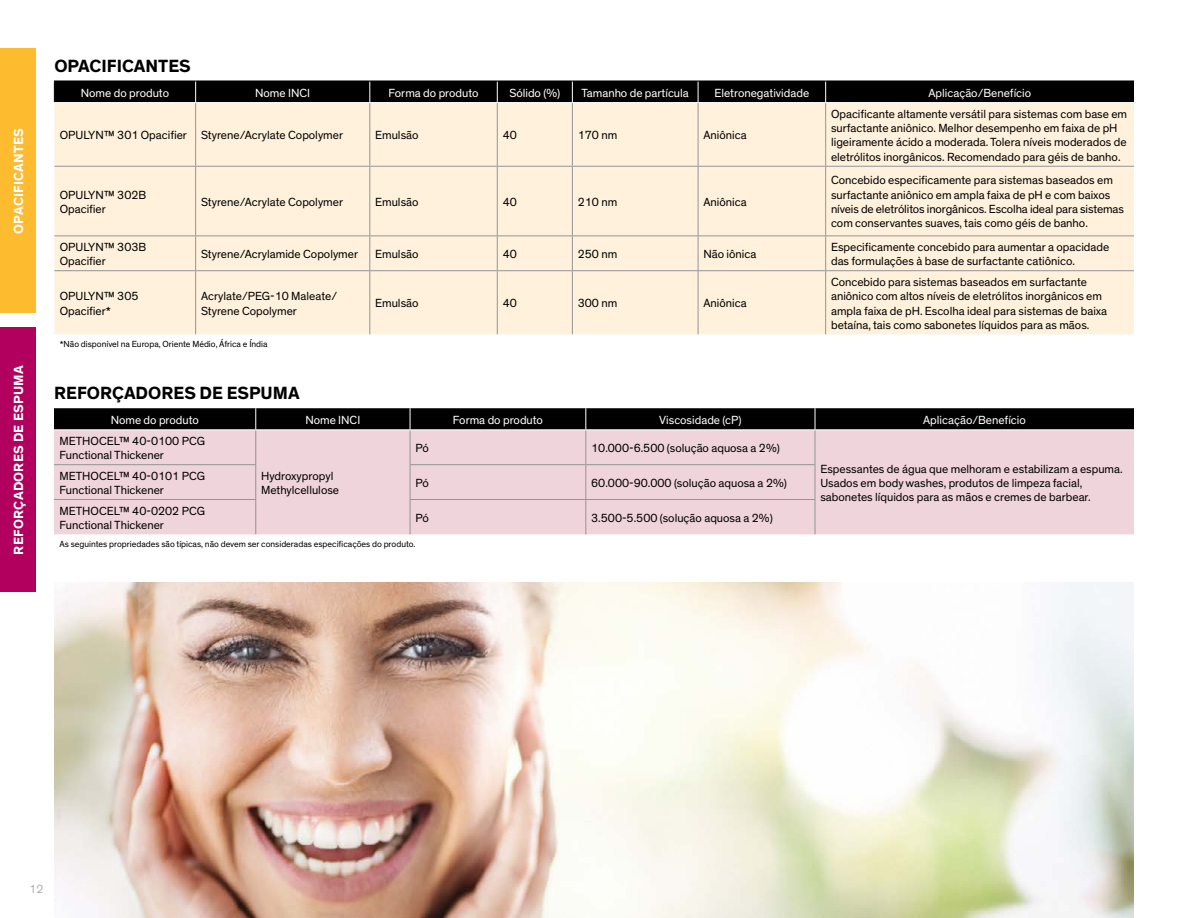
<style>
.page{position:relative;width:1188px;height:918px;background:#fff}
.page>*{position:absolute;margin:0;border:0;box-sizing:border-box;transform-origin:0 0}
.t1{font:700 18px "Dow Corporate";color:#000}
.t2{font:700 13.5px "Dow Corporate";letter-spacing:.02em;color:#fff}
.t3{font:12px/14.4px "Dow Corporate";color:#000}
.t4{font:12px "Dow Corporate";color:#fff}
.t5{font:300 12px "Dow Corporate";color:#939598}
.t6{font:9px "Dow Corporate";color:#000}
</style>
<div class="page">
<img style="left:54px;top:583px;width:1080px;height:335px">
<div style="left:54px;top:103px;width:1080px;height:231px;background:#fff1dc"></div>
<hr style="left:195px;top:103px;width:1px;height:63px;background:#939598">
<hr style="left:369px;top:103px;width:1px;height:63px;background:#939598">
<hr style="left:497px;top:103px;width:1px;height:63px;background:#939598">
<hr style="left:572px;top:103px;width:1px;height:63px;background:#939598">
<hr style="left:698px;top:103px;width:1px;height:63px;background:#939598">
<hr style="left:825px;top:103px;width:1px;height:63px;background:#939598">
<hr style="left:54px;top:166px;width:142px;height:1px;background:#939598">
<hr style="left:196px;top:166px;width:174px;height:1px;background:#939598">
<hr style="left:195px;top:167px;width:1px;height:69px;background:#939598">
<hr style="left:370px;top:166px;width:127px;height:1px;background:#939598">
<hr style="left:369px;top:167px;width:1px;height:69px;background:#939598">
<hr style="left:497px;top:166px;width:75px;height:1px;background:#939598">
<hr style="left:497px;top:167px;width:1px;height:69px;background:#939598">
<hr style="left:572px;top:166px;width:126px;height:1px;background:#939598">
<hr style="left:572px;top:167px;width:1px;height:69px;background:#939598">
<hr style="left:698px;top:166px;width:128px;height:1px;background:#939598">
<hr style="left:698px;top:167px;width:1px;height:69px;background:#939598">
<hr style="left:826px;top:166px;width:308px;height:1px;background:#939598">
<hr style="left:825px;top:167px;width:1px;height:69px;background:#939598">
<hr style="left:54px;top:236px;width:142px;height:1px;background:#939598">
<hr style="left:196px;top:236px;width:174px;height:1px;background:#939598">
<hr style="left:195px;top:236px;width:1px;height:34px;background:#939598">
<hr style="left:370px;top:236px;width:127px;height:1px;background:#939598">
<hr style="left:369px;top:236px;width:1px;height:34px;background:#939598">
<hr style="left:497px;top:236px;width:75px;height:1px;background:#939598">
<hr style="left:497px;top:236px;width:1px;height:34px;background:#939598">
<hr style="left:572px;top:236px;width:126px;height:1px;background:#939598">
<hr style="left:572px;top:236px;width:1px;height:34px;background:#939598">
<hr style="left:698px;top:236px;width:128px;height:1px;background:#939598">
<hr style="left:698px;top:236px;width:1px;height:34px;background:#939598">
<hr style="left:826px;top:236px;width:308px;height:1px;background:#939598">
<hr style="left:825px;top:236px;width:1px;height:34px;background:#939598">
<hr style="left:54px;top:270px;width:142px;height:1px;background:#939598">
<hr style="left:196px;top:270px;width:174px;height:1px;background:#939598">
<hr style="left:195px;top:271px;width:1px;height:63px;background:#939598">
<hr style="left:370px;top:270px;width:127px;height:1px;background:#939598">
<hr style="left:369px;top:271px;width:1px;height:63px;background:#939598">
<hr style="left:497px;top:270px;width:75px;height:1px;background:#939598">
<hr style="left:497px;top:271px;width:1px;height:63px;background:#939598">
<hr style="left:572px;top:270px;width:126px;height:1px;background:#939598">
<hr style="left:572px;top:271px;width:1px;height:63px;background:#939598">
<hr style="left:698px;top:270px;width:128px;height:1px;background:#939598">
<hr style="left:698px;top:271px;width:1px;height:63px;background:#939598">
<hr style="left:826px;top:270px;width:308px;height:1px;background:#939598">
<hr style="left:825px;top:271px;width:1px;height:63px;background:#939598">
<div style="left:54px;top:81px;width:1080px;height:21px;background:#000"></div>
<hr style="left:196px;top:81px;width:174px;height:1px;background:#000">
<hr style="left:370px;top:81px;width:127px;height:1px;background:#000">
<hr style="left:497px;top:81px;width:75px;height:1px;background:#000">
<hr style="left:572px;top:81px;width:126px;height:1px;background:#000">
<hr style="left:698px;top:81px;width:128px;height:1px;background:#000">
<hr style="left:826px;top:81px;width:308px;height:1px;background:#000">
<div style="left:54px;top:430px;width:1080px;height:104px;background:#efd4db"></div>
<div style="left:54px;top:408px;width:1080px;height:21px;background:#000"></div>
<hr style="left:255px;top:430px;width:1px;height:34px;background:#939598">
<hr style="left:410px;top:430px;width:1px;height:34px;background:#939598">
<hr style="left:585px;top:430px;width:1px;height:34px;background:#939598">
<hr style="left:815px;top:430px;width:1px;height:34px;background:#939598">
<hr style="left:54px;top:464px;width:202px;height:1px;background:#939598">
<hr style="left:255px;top:465px;width:1px;height:34px;background:#939598">
<hr style="left:410px;top:464px;width:176px;height:1px;background:#939598">
<hr style="left:410px;top:465px;width:1px;height:34px;background:#939598">
<hr style="left:586px;top:464px;width:229px;height:1px;background:#939598">
<hr style="left:585px;top:465px;width:1px;height:34px;background:#939598">
<hr style="left:815px;top:465px;width:1px;height:34px;background:#939598">
<hr style="left:54px;top:499px;width:202px;height:1px;background:#939598">
<hr style="left:255px;top:500px;width:1px;height:34px;background:#939598">
<hr style="left:410px;top:499px;width:176px;height:1px;background:#939598">
<hr style="left:410px;top:500px;width:1px;height:34px;background:#939598">
<hr style="left:586px;top:499px;width:229px;height:1px;background:#939598">
<hr style="left:585px;top:500px;width:1px;height:34px;background:#939598">
<hr style="left:815px;top:500px;width:1px;height:34px;background:#939598">
<div style="left:0;top:327px;width:35px;height:265px;background:#b1005d"></div>
<div style="left:0;top:48px;width:35px;height:265px;background:#fdbb30"></div>
<p class="t2" style="left:10px;top:234px;width:107px;rotate:-90deg">OPACIFICANTES</p>
<p class="t2" style="left:10px;top:555px;width:191px;rotate:-90deg">REFORÇADORES DE ESPUMA</p>
<h1 class="t1" style="left:54px;top:55px;width:138px">OPACIFICANTES</h1>
<p class="t4" style="left:81px;top:86px;width:90px">Nome do produto</p>
<p class="t4" style="left:255px;top:86px;width:56px">Nome INCI</p>
<p class="t4" style="left:388px;top:86px;width:92px">Forma do produto</p>
<p class="t4" style="left:509px;top:86px;width:52px">Sólido (%)</p>
<p class="t4" style="left:582px;top:86px;width:109px">Tamanho de partícula</p>
<p class="t4" style="left:715px;top:86px;width:96px">Eletronegatividade</p>
<p class="t4" style="left:928px;top:86px;width:104px">Aplicação/Benefício</p>
<p class="t3" style="left:60px;top:128px;width:285px">OPULYN™ 301 Opacifier Styrene/Acrylate Copolymer</p>
<p class="t3" style="left:375px;top:128px;width:45px">Emulsão</p>
<p class="t3" style="left:503px;top:128px;width:16px">40</p>
<p class="t3" style="left:578px;top:128px;width:41px">170 nm</p>
<p class="t3" style="left:703px;top:128px;width:45px">Aniônica</p>
<p class="t3" style="left:831px;top:107px;width:298px">Opacificante altamente versátil para sistemas com base em surfactante aniônico. Melhor desempenho em faixa de pH ligeiramente ácido a moderada. Tolera níveis moderados de eletrólitos inorgânicos. Recomendado para géis de banho.</p>
<p class="t3" style="left:60px;top:188px;width:88px">OPULYN™ 302B<br>Opacifier</p>
<p class="t3" style="left:201px;top:195px;width:144px">Styrene/Acrylate Copolymer</p>
<p class="t3" style="left:375px;top:195px;width:45px">Emulsão</p>
<p class="t3" style="left:503px;top:195px;width:16px">40</p>
<p class="t3" style="left:578px;top:195px;width:41px">210 nm</p>
<p class="t3" style="left:703px;top:195px;width:45px">Aniônica</p>
<p class="t3" style="left:831px;top:173px;width:294px">Concebido especificamente para sistemas baseados em surfactante aniônico em ampla faixa de pH e com baixos níveis de eletrólitos inorgânicos. Escolha ideal para sistemas com conservantes suaves, tais como géis de banho.</p>
<p class="t3" style="left:60px;top:240px;width:88px">OPULYN™ 303B<br>Opacifier</p>
<p class="t3" style="left:201px;top:247px;width:159px">Styrene/Acrylamide Copolymer</p>
<p class="t3" style="left:375px;top:247px;width:45px">Emulsão</p>
<p class="t3" style="left:503px;top:247px;width:16px">40</p>
<p class="t3" style="left:578px;top:247px;width:41px">250 nm</p>
<p class="t3" style="left:703px;top:247px;width:54px">Não iônica</p>
<p class="t3" style="left:831px;top:240px;width:280px">Especificamente concebido para aumentar a opacidade das formulações à base de surfactante catiônico.</p>
<p class="t3" style="left:60px;top:289px;width:80px">OPULYN™ 305<br>Opacifier*</p>
<p class="t3" style="left:201px;top:289px;width:138px">Acrylate/PEG-10 Maleate/<br>Styrene Copolymer</p>
<p class="t3" style="left:375px;top:296px;width:45px">Emulsão</p>
<p class="t3" style="left:503px;top:296px;width:16px">40</p>
<p class="t3" style="left:578px;top:296px;width:41px">300 nm</p>
<p class="t3" style="left:703px;top:296px;width:45px">Aniônica</p>
<p class="t3" style="left:831px;top:275px;width:278px">Concebido para sistemas baseados em surfactante aniônico com altos níveis de eletrólitos inorgânicos em ampla faixa de pH. Escolha ideal para sistemas de baixa betaína, tais como sabonetes líquidos para as mãos.</p>
<p class="t6" style="left:60px;top:339px;width:209px">*Não disponível na Europa, Oriente Médio, África e Índia</p>
<h1 class="t1" style="left:54px;top:382px;width:247px">REFORÇADORES DE ESPUMA</h1>
<p class="t4" style="left:111px;top:413px;width:90px">Nome do produto</p>
<p class="t4" style="left:305px;top:413px;width:56px">Nome INCI</p>
<p class="t4" style="left:453px;top:413px;width:92px">Forma do produto</p>
<p class="t4" style="left:659px;top:413px;width:84px">Viscosidade (cP)</p>
<p class="t4" style="left:923px;top:413px;width:104px">Aplicação/Benefício</p>
<p class="t3" style="left:59px;top:434px;width:147px">METHOCEL™ 40-0100 PCG<br>Functional Thickener</p>
<p class="t3" style="left:261px;top:469px;width:79px">Hydroxypropyl<br>Methylcellulose</p>
<p class="t3" style="left:415px;top:441px;width:15px">Pó</p>
<p class="t3" style="left:591px;top:441px;width:190px">10.000-6.500 (solução aquosa a 2%)</p>
<p class="t3" style="left:820px;top:462px;width:304px">Espessantes de água que melhoram e estabilizam a espuma.<br>Usados em body washes, produtos de limpeza facial, sabonetes líquidos para as mãos e cremes de barbear.</p>
<p class="t3" style="left:59px;top:469px;width:147px">METHOCEL™ 40-0101 PCG<br>Functional Thickener</p>
<p class="t3" style="left:415px;top:476px;width:15px">Pó</p>
<p class="t3" style="left:591px;top:476px;width:197px">60.000-90.000 (solução aquosa a 2%)</p>
<p class="t3" style="left:59px;top:504px;width:147px">METHOCEL™ 40-0202 PCG<br>Functional Thickener</p>
<p class="t3" style="left:415px;top:511px;width:15px">Pó</p>
<p class="t3" style="left:591px;top:511px;width:183px">3.500-5.500 (solução aquosa a 2%)</p>
<p class="t6" style="left:59px;top:539px;width:358px">As seguintes propriedades são típicas, não devem ser consideradas especificações do produto.</p>
<p class="t5" style="left:29px;top:882px;width:16px">12</p>
</div>
